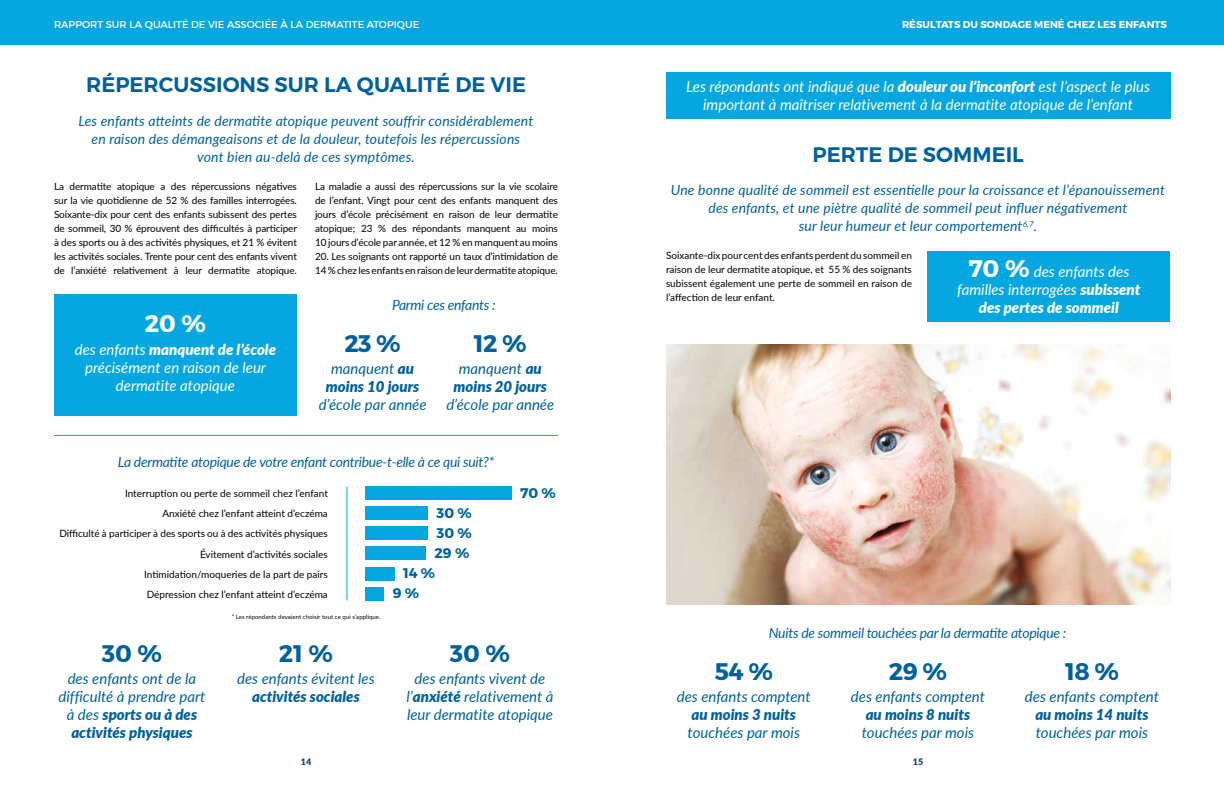
<style>
.page{position:relative;width:1224px;height:792px;background:#fff}
.page>*{position:absolute;margin:0;border:0;box-sizing:border-box;transform-origin:0 0}
.Callout-Statement-Me{font:700 24px "Montserrat";letter-spacing:-.02em;color:#00619d}
.Callout-Statement-Me-2{font:700 24px "Montserrat";color:#fff}
.Pages-H3{font:600 21px "Montserrat";color:#00619d}
.Callout-Statement-Me-3{font:italic 15px/18px "Lato";color:#00619d;text-align:center}
.Callout-Statement-Me-4{font:italic 15px/18px "Lato";color:#fff;text-align:center}
.Pages-B1{font:italic 14px/18px "Lato";letter-spacing:.01em;color:#00619d;text-align:center}
.Pages-B1-2{font:italic 14px "Lato";letter-spacing:-.02em;color:#00619d}
.Chart-Bar_Graph_Numb{font:700 14px "Montserrat";color:#00619d}
.Pages-B2{font:10px/14px "Lato";letter-spacing:-.01em;color:#000;text-align:justify}
.Chart-B1{font:10px "Lato";color:#000}
.Chart-Bar_Graph_Numb-2{font:10px "Montserrat";color:#fff}
.Chart-Bar_Graph_Numb-3{font:700 10px "Montserrat";color:#fff}
.t1{font:900 9px "Lato";color:#1b3e6f}
.Pages-B2-2{font:6px "Lato";letter-spacing:.01em;color:#000}
.s1{font-weight:900}
.s2{font-family:"Montserrat";font-weight:700;font-style:normal;font-size:24px}
</style>
<div class="page">
<div style="left:0;top:0;width:1224px;height:45px;background:#06a7e0"></div>
<hr style="left:347px;top:487px;width:1px;height:113px;background:#06a7e0">
<div style="left:365px;top:487px;width:146px;height:13px;background:#06a7e0"></div>
<div style="left:365px;top:527px;width:63px;height:13px;background:#06a7e0"></div>
<div style="left:365px;top:547px;width:61px;height:13px;background:#06a7e0"></div>
<div style="left:365px;top:507px;width:63px;height:13px;background:#06a7e0"></div>
<div style="left:365px;top:567px;width:29px;height:13px;background:#06a7e0"></div>
<div style="left:365px;top:587px;width:19px;height:13px;background:#06a7e0"></div>
<div style="left:54px;top:294px;width:243px;height:121px;background:#06a7e0"></div>
<hr style="left:54px;top:435px;width:504px;height:1px;background:#06a7e0">
<div style="left:666px;top:72px;width:504px;height:47px;background:#06a7e0"></div>
<div style="left:927px;top:251px;width:243px;height:71px;background:#06a7e0"></div>
<img style="left:666px;top:345px;width:504px;height:259px">
<p class="Chart-Bar_Graph_Numb-2" style="left:54px;top:18px;width:367px">RAPPORT SUR LA QUALITÉ DE VIE ASSOCIÉE À LA DERMATITE ATOPIQUE</p>
<p class="Chart-Bar_Graph_Numb-3" style="left:902px;top:18px;width:267px">RÉSULTATS DU SONDAGE MENÉ CHEZ LES ENFANTS</p>
<p class="Pages-H3" style="left:86px;top:72px;width:442px">RÉPERCUSSIONS SUR LA QUALITÉ DE VIE</p>
<p class="Pages-B1" style="left:79px;top:111px;width:456px">Les enfants atteints de dermatite atopique peuvent souffrir considérablement en raison des démangeaisons et de la douleur, toutefois les répercussions vont bien au-delà de ces symptômes.</p>
<p class="Pages-B2" style="left:54px;top:179px;width:245px">La dermatite atopique a des répercussions négatives sur la vie quotidienne de 52 % des familles interrogées.<br>Soixante-dix pour cent des enfants subissent des pertes de sommeil, 30 % éprouvent des difficultés à participer à des sports ou à des activités physiques, et 21 % évitent les activités sociales. Trente pour cent des enfants vivent de l’anxiété relativement à leur dermatite atopique.</p>
<p class="Pages-B2" style="left:315px;top:179px;width:244px">La maladie a aussi des répercussions sur la vie scolaire de l’enfant. Vingt pour cent des enfants manquent des jours d’école précisément en raison de leur dermatite atopique; 23 % des répondants manquent au moins 10 jours d’école par année, et 12 % en manquent au moins</p>
<p class="Pages-B2" style="left:315px;top:249px;width:244px">20. Les soignants ont rapporté un taux d’intimidation de<br>14 % chez les enfants en raison de leur dermatite atopique.</p>
<p class="Callout-Statement-Me-2" style="left:145px;top:309px;width:63px">20 %</p>
<p class="Callout-Statement-Me-4" style="left:75px;top:339px;width:203px">des enfants <span class="s1">manquent de l’école </span>précisément en raison de leur dermatite atopique</p>
<p class="Pages-B1-2" style="left:392px;top:295px;width:105px">Parmi ces enfants :</p>
<p class="Callout-Statement-Me" style="left:344px;top:328px;width:58px">23 %</p>
<p class="Callout-Statement-Me-3" style="left:319px;top:359px;width:109px">manquent <span class="s1">au moins 10 jours </span>d’école par année</p>
<p class="Callout-Statement-Me" style="left:474px;top:328px;width:54px">12 %</p>
<p class="Callout-Statement-Me-3" style="left:446px;top:359px;width:109px">manquent <span class="s1">au moins 20 jours </span>d’école par année</p>
<p class="Pages-B1-2" style="left:118px;top:452px;width:378px">La dermatite atopique de votre enfant contribue-t-elle à ce qui suit?*</p>
<p class="Chart-B1" style="left:125px;top:487px;width:204px">Interruption ou perte de sommeil chez l’enfant</p>
<p class="Chart-Bar_Graph_Numb" style="left:520px;top:485px;width:37px">70 %</p>
<p class="Chart-B1" style="left:59px;top:527px;width:270px">Difficulté à participer à des sports ou à des activités physiques</p>
<p class="Chart-Bar_Graph_Numb" style="left:437px;top:525px;width:37px">30 %</p>
<p class="Chart-B1" style="left:200px;top:547px;width:129px">Évitement d’activités sociales</p>
<p class="Chart-Bar_Graph_Numb" style="left:435px;top:545px;width:36px">29 %</p>
<p class="Chart-B1" style="left:162px;top:507px;width:167px">Anxiété chez l’enfant atteint d’eczéma</p>
<p class="Chart-Bar_Graph_Numb" style="left:437px;top:505px;width:37px">30 %</p>
<p class="Chart-B1" style="left:144px;top:567px;width:185px">Intimidation/moqueries de la part de pairs</p>
<p class="Chart-Bar_Graph_Numb" style="left:403px;top:565px;width:34px">14 %</p>
<p class="Chart-B1" style="left:147px;top:587px;width:183px">Dépression chez l’enfant atteint d’eczéma</p>
<p class="Chart-Bar_Graph_Numb" style="left:393px;top:585px;width:28px">9 %</p>
<p class="Pages-B2-2" style="left:232px;top:612px;width:150px">* Les répondants devaient choisir tout ce qui s’applique.</p>
<p class="Callout-Statement-Me" style="left:102px;top:638px;width:62px">30 %</p>
<p class="Callout-Statement-Me-3" style="left:58px;top:669px;width:148px">des enfants ont de la difficulté à prendre part à des <span class="s1">sports ou à des activités physiques</span></p>
<p class="Callout-Statement-Me" style="left:279px;top:638px;width:56px">21 %</p>
<p class="Callout-Statement-Me-3" style="left:237px;top:669px;width:139px">des enfants évitent les <span class="s1">activités sociales</span></p>
<p class="Callout-Statement-Me" style="left:450px;top:638px;width:62px">30 %</p>
<p class="Callout-Statement-Me-3" style="left:406px;top:669px;width:149px">des enfants vivent de l’<span class="s1">anxiété</span> relativement à leur dermatite atopique</p>
<p class="Callout-Statement-Me-4" style="left:686px;top:76px;width:465px">Les répondants ont indiqué que la <span class="s1">douleur ou l’inconfort</span> est l’aspect le plus important à maîtriser relativement à la dermatite atopique de l’enfant</p>
<p class="Pages-H3" style="left:813px;top:141px;width:213px">PERTE DE SOMMEIL</p>
<p class="Pages-B1" style="left:671px;top:181px;width:496px">Une bonne qualité de sommeil est essentielle pour la croissance et l’épanouissement des enfants, et une piètre qualité de sommeil peut influer négativement<br>sur leur humeur et leur comportement<sup>6,7</sup>.</p>
<p class="Pages-B2" style="left:666px;top:248px;width:247px">Soixante-dix pour cent des enfants perdent du sommeil en raison de leur dermatite atopique, et 55 % des soignants subissent également une perte de sommeil en raison de l’affection de leur enfant.</p>
<p class="Callout-Statement-Me-4" style="left:957px;top:262px;width:185px"><span class="s2">70 %</span> des enfants des familles interrogées <span class="s1">subissent des pertes de sommeil</span></p>
<p class="Pages-B1-2" style="left:769px;top:623px;width:299px">Nuits de sommeil touchées par la dermatite atopique :</p>
<p class="Callout-Statement-Me" style="left:1065px;top:656px;width:55px">18 %</p>
<p class="Callout-Statement-Me-3" style="left:1025px;top:687px;width:136px">des enfants comptent <span class="s1">au moins 14 nuits </span>touchées par mois</p>
<p class="Callout-Statement-Me" style="left:889px;top:656px;width:60px">29 %</p>
<p class="Callout-Statement-Me-3" style="left:851px;top:687px;width:136px">des enfants comptent <span class="s1">au moins 8 nuits </span>touchées par mois</p>
<p class="Callout-Statement-Me" style="left:715px;top:656px;width:60px">54 %</p>
<p class="Callout-Statement-Me-3" style="left:677px;top:687px;width:136px">des enfants comptent <span class="s1">au moins 3 nuits </span>touchées par mois</p>
<p class="t1" style="left:301px;top:755px;width:12px">14</p>
<p class="t1" style="left:913px;top:755px;width:12px">15</p>
</div>
